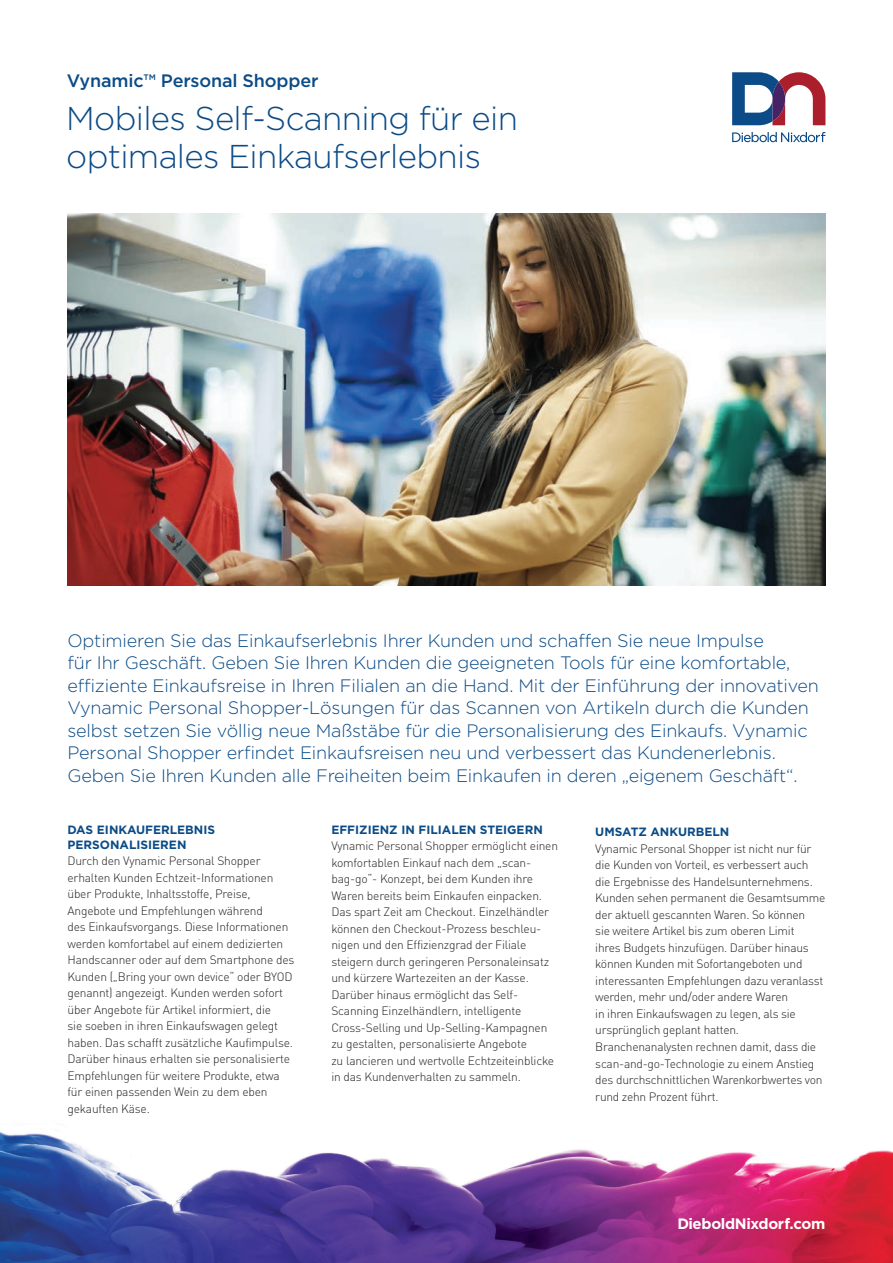
<style>
.page{position:relative;width:893px;height:1263px;background:#fff}
.page>*{position:absolute;margin:0;border:0;box-sizing:border-box;transform-origin:0 0}
.t1{font:300 33px/37.5px "Gotham";letter-spacing:-.02em;color:#0b4b87}
.t2{font:300 18px/22.5px "Gotham";letter-spacing:-.01em;color:#0b4b87}
.t3{font:500 18px "Gotham";letter-spacing:-.01em;color:#0b4b87}
.t4{font:700 15px "Gotham";letter-spacing:-.02em;color:#fff}
.t5{font:300 12px/16.5px "DIN Pro";letter-spacing:-.015em;color:#231f20}
.t6{font:700 12px/15px "Gotham";color:#0b4b87}
</style>
<div class="page">
<svg style="left:732px;top:72px;width:93px;height:53px"></svg>
<svg style="left:732px;top:132px;width:93px;height:10px"></svg>
<img style="left:68px;top:214px;width:757px;height:371px">
<img style="left:0;top:1131px;width:893px;height:132px">
<h2 class="t3" style="left:67px;top:71px;width:253px">Vynamic™ Personal Shopper</h2>
<h1 class="t1" style="left:66px;top:99px;width:453px">Mobiles Self-Scanning für ein optimales Einkaufserlebnis</h1>
<p class="t2" style="left:68px;top:629px;width:753px">Optimieren Sie das Einkaufserlebnis Ihrer Kunden und schaffen Sie neue Impulse<br>für Ihr Geschäft. Geben Sie Ihren Kunden die geeigneten Tools für eine komfortable, effiziente Einkaufsreise in Ihren Filialen an die Hand. Mit der Einführung der innovativen Vynamic Personal Shopper-Lösungen für das Scannen von Artikeln durch die Kunden selbst setzen Sie völlig neue Maßstäbe für die Personalisierung des Einkaufs. Vynamic Personal Shopper erfindet Einkaufsreisen neu und verbessert das Kundenerlebnis.<br>Geben Sie Ihren Kunden alle Freiheiten beim Einkaufen in deren „eigenem Geschäft“.</p>
<p class="t6" style="left:67px;top:822px;width:149px">DAS EINKAUFERLEBNIS<br>PERSONALISIEREN</p>
<p class="t5" style="left:67px;top:852px;width:228px">Durch den Vynamic Personal Shopper erhalten Kunden Echtzeit-Informationen über Produkte, Inhaltsstoffe, Preise, Angebote und Empfehlungen während<br>des Einkaufsvorgangs. Diese Informationen werden komfortabel auf einem dedizierten Handscanner oder auf dem Smartphone des Kunden („Bring your own device“ oder BYOD genannt) angezeigt. Kunden werden sofort über Angebote für Artikel informiert, die<br>sie soeben in ihren Einkaufswagen gelegt haben. Das schafft zusätzliche Kaufimpulse.<br>Darüber hinaus erhalten sie personalisierte Empfehlungen für weitere Produkte, etwa für einen passenden Wein zu dem eben gekauften Käse.</p>
<p class="t6" style="left:331px;top:822px;width:213px">EFFIZIENZ IN FILIALEN STEIGERN</p>
<p class="t5" style="left:331px;top:837px;width:228px">Vynamic Personal Shopper ermöglicht einen komfortablen Einkauf nach dem „scan&shy;bag-go“- Konzept, bei dem Kunden ihre Waren bereits beim Einkaufen einpacken.<br>Das spart Zeit am Checkout. Einzelhändler können den Checkout-Prozess beschleu&shy;nigen und den Effizienzgrad der Filiale steigern durch geringeren Personaleinsatz und kürzere Wartezeiten an der Kasse.<br>Darüber hinaus ermöglicht das Self-Scanning Einzelhändlern, intelligente Cross-Selling und Up-Selling-Kampagnen zu gestalten, personalisierte Angebote<br>zu lancieren und wertvolle Echtzeiteinblicke in das Kundenverhalten zu sammeln.</p>
<p class="t6" style="left:595px;top:824px;width:136px">UMSATZ ANKURBELN</p>
<p class="t5" style="left:595px;top:840px;width:232px">Vynamic Personal Shopper ist nicht nur für die Kunden von Vorteil, es verbessert auch die Ergebnisse des Handelsunternehmens.<br>Kunden sehen permanent die Gesamtsumme der aktuell gescannten Waren. So können<br>sie weitere Artikel bis zum oberen Limit<br>ihres Budgets hinzufügen. Darüber hinaus können Kunden mit Sofortangeboten und interessanten Empfehlungen dazu veranlasst werden, mehr und/oder andere Waren<br>in ihren Einkaufswagen zu legen, als sie ursprünglich geplant hatten.<br>Branchenanalysten rechnen damit, dass die scan-and-go-Technologie zu einem Anstieg des durchschnittlichen Warenkorbwertes von rund zehn Prozent führt.</p>
<p class="t4" style="left:677px;top:1215px;width:150px">DieboldNixdorf.com</p>
</div>
